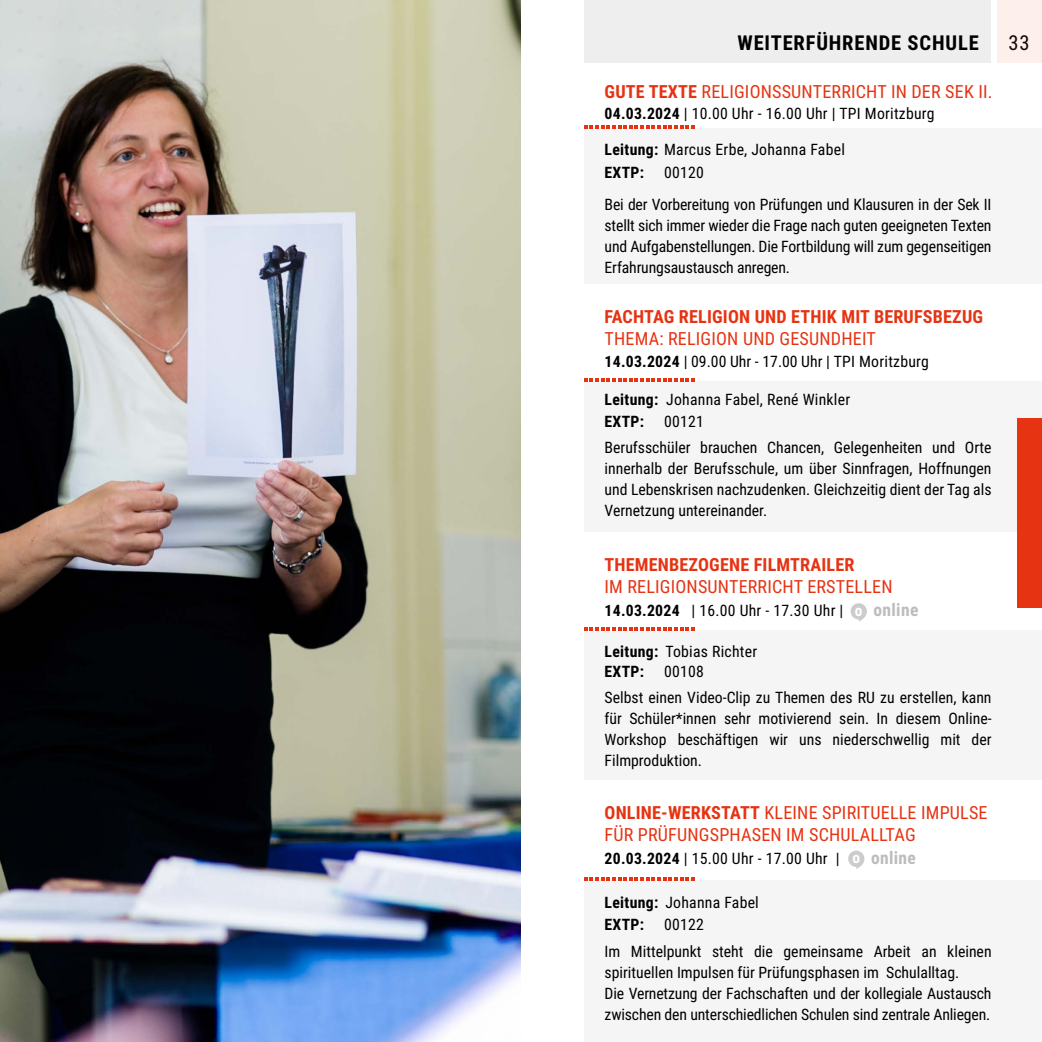
<style>
.page{position:relative;width:1042px;height:1042px;background:#fff}
.page>*{position:absolute;margin:0;border:0;box-sizing:border-box;transform-origin:0 0}
.t1{font:700 20.47px "Roboto Condensed";letter-spacing:.04em;color:#000}
.t2{font:20.47px "Roboto Condensed";color:#000}
.t3{font:18.03px/21.7px "Roboto Condensed";letter-spacing:.01em;color:#e63312}
.t4{font:700 18.03px "Roboto Condensed";letter-spacing:.01em;color:#e63312}
.t5{font:700 17.5px "Roboto Condensed";letter-spacing:.02em;color:#bcbcbc}
.t6{font:15.75px/21px "Roboto Condensed";color:#000;text-align:justify}
.t7{font:700 15.75px "Roboto Condensed";letter-spacing:.02em;color:#000}
.s1{font-weight:700}
.s2{font-size:15.4px;color:#fff}
</style>
<div class="page">
<div style="left:584px;top:381px;width:458px;height:151px;background:#f5f5f5"></div>
<svg style="left:584px;top:378px;width:110px;height:3px"></svg>
<div style="left:584px;top:631px;width:458px;height:149px;background:#f5f5f5"></div>
<svg style="left:584px;top:628px;width:110px;height:3px"></svg>
<svg style="left:850px;top:603px;width:17px;height:18px"></svg>
<div style="left:584px;top:880px;width:458px;height:162px;background:#f5f5f5"></div>
<svg style="left:584px;top:877px;width:110px;height:3px"></svg>
<svg style="left:848px;top:850px;width:16px;height:19px"></svg>
<div style="left:584px;top:128px;width:458px;height:156px;background:#f5f5f5"></div>
<svg style="left:584px;top:125px;width:110px;height:3px"></svg>
<img style="left:0;top:0;width:521px;height:1042px">
<div style="left:1017px;top:418px;width:25px;height:190px;background:#e63312"></div>
<div style="left:584px;top:0;width:406px;height:63px;background:#eee"></div>
<div style="left:997px;top:0;width:45px;height:63px;background:#fdefec"></div>
<p class="t1" style="left:737px;top:28px;width:243px">WEITERFÜHRENDE SCHULE</p>
<p class="t2" style="left:1008px;top:28px;width:23px">33</p>
<p class="t3" style="left:604px;top:81px;width:389px"><span class="s1">GUTE TEXTE</span> RELIGIONSSUNTERRICHT IN DER SEK II.</p>
<p class="t6" style="left:604px;top:102px;width:331px"><span class="s1">04.03.2024</span> | 10.00 Uhr - 16.00 Uhr | TPI Moritzburg</p>
<p class="t6" style="left:604px;top:137px;width:242px;line-height:23.1px"><span class="s1">Leitung:</span> Marcus Erbe, Johanna Fabel<br><span class="s1">EXTP:</span></p>
<p class="t6" style="left:664px;top:161px;width:41px">00120</p>
<p class="t6" style="left:604px;top:193px;width:388px">Bei der Vorbereitung von Prüfungen und Klausuren in der Sek II stellt sich immer wieder die Frage nach guten geeigneten Texten und Aufgabenstellungen. Die Fortbildung will zum gegenseitigen Erfahrungsaustausch anregen.</p>
<p class="t4" style="left:604px;top:304px;width:380px">FACHTAG RELIGION UND ETHIK MIT BERUFSBEZUG</p>
<p class="t3" style="left:604px;top:327px;width:273px">THEMA: RELIGION UND GESUNDHEIT</p>
<p class="t6" style="left:604px;top:350px;width:326px"><span class="s1">14.03.2024</span> | 09.00 Uhr - 17.00 Uhr | TPI Moritzburg</p>
<p class="t6" style="left:604px;top:388px;width:247px"><span class="s1">Leitung:</span> Johanna Fabel, René Winkler</p>
<p class="t7" style="left:604px;top:410px;width:41px">EXTP:</p>
<p class="t6" style="left:664px;top:410px;width:41px">00121</p>
<p class="t6" style="left:604px;top:437px;width:388px">Berufsschüler brauchen Chancen, Gelegenheiten und Orte innerhalb der Berufsschule, um über Sinnfragen, Hoffnungen und Lebenskrisen nachzudenken. Gleichzeitig dient der Tag als Vernetzung untereinander.</p>
<p class="t4" style="left:604px;top:552px;width:251px">THEMENBEZOGENE FILMTRAILER</p>
<p class="t3" style="left:604px;top:575px;width:289px">IM RELIGIONSUNTERRICHT ERSTELLEN</p>
<p class="t5" style="left:855px;top:598px;width:65px"><span class="s2">o</span> online</p>
<p class="t6" style="left:604px;top:599px;width:240px"><span class="s1">14.03.2024</span> | 16.00 Uhr - 17.30 Uhr |</p>
<p class="t6" style="left:604px;top:640px;width:154px"><span class="s1">Leitung:</span> Tobias Richter</p>
<p class="t7" style="left:604px;top:660px;width:41px">EXTP:</p>
<p class="t6" style="left:664px;top:660px;width:41px">00108</p>
<p class="t6" style="left:604px;top:686px;width:388px">Selbst einen Video-Clip zu Themen des RU zu erstellen, kann für Schüler*innen sehr motivierend sein. In diesem Online-Workshop beschäftigen wir uns niederschwellig mit der Filmproduktion.</p>
<p class="t3" style="left:604px;top:801px;width:384px"><span class="s1">ONLINE-WERKSTATT</span> KLEINE SPIRITUELLE IMPULSE<br>FÜR PRÜFUNGSPHASEN IM SCHULALLTAG</p>
<p class="t5" style="left:852px;top:845px;width:65px"><span class="s2">o</span> online</p>
<p class="t6" style="left:604px;top:847px;width:236px"><span class="s1">20.03.2024</span> | 15.00 Uhr - 17.00 Uhr |</p>
<p class="t6" style="left:604px;top:891px;width:156px"><span class="s1">Leitung:</span> Johanna Fabel</p>
<p class="t7" style="left:604px;top:913px;width:41px">EXTP:</p>
<p class="t6" style="left:664px;top:913px;width:41px">00122</p>
<p class="t6" style="left:604px;top:940px;width:388px;text-align:left">Im Mittelpunkt steht die gemeinsame Arbeit an kleinen spirituellen Impulsen für Prüfungsphasen im Schulalltag.<br>Die Vernetzung der Fachschaften und der kollegiale Austausch zwischen den unterschiedlichen Schulen sind zentrale Anliegen.</p>
</div>
